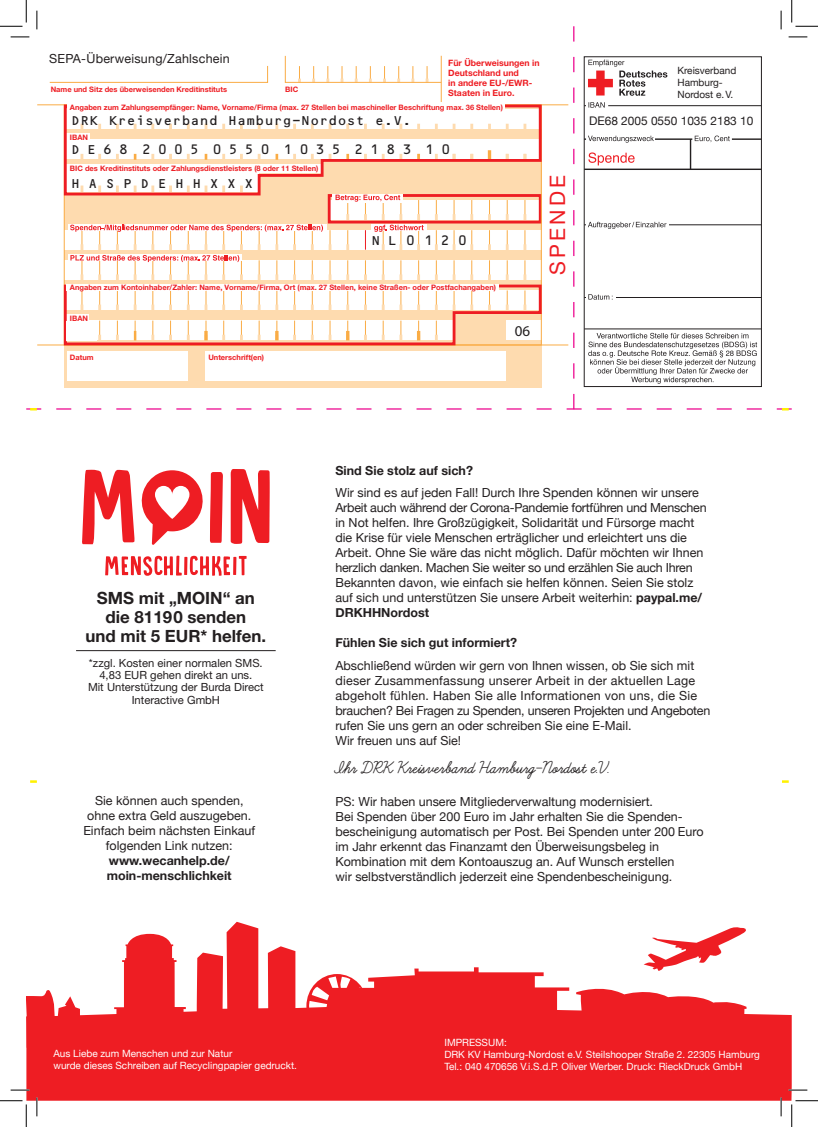
<style>
.page{position:relative;width:818px;height:1127px;background:#fff}
.page>*{position:absolute;margin:0;border:0;box-sizing:border-box;transform-origin:0 0}
.t1{font:21.25px "Helvetica Neue";letter-spacing:.15em;color:#ee1d23}
.t2{font:700 18.75px "Learning Curve";color:#231f20}
.t3{font:700 16.88px/18.8px "Helvetica Neue LT Std";color:#231f20;text-align:center}
.t4{font:15px "OCRB10 Pitch BT";color:#231f20}
.t5{font:13.12px "OCRB Std";letter-spacing:-.025em;color:#231f20}
.t6{font:13.12px "OCRB Std";letter-spacing:.5em;color:#231f20}
.t7{font:13.12px "OCRB Std";letter-spacing:.6em;color:#231f20}
.t8{font:12.5px/15px "Helvetica Neue";color:#231f20}
.t9{font:700 12.5px/15px "Helvetica Neue";color:#231f20}
.t10{font:12.5px "Helvetica Neue";letter-spacing:.02em;color:#231f20}
.t11{font:11.88px "Helvetica Neue";color:#231f20}
.t12{font:11.25px/12.1px "Helvetica Neue LT Std";color:#231f20;text-align:center}
.t13{font:10px/12px "Helvetica Neue";color:#fff}
.t14{font:10px/12px "Helvetica Neue";color:#231f20}
.t15{font:700 8.75px/10px "Helvetica Neue LT Pro";color:#ee1d23}
.t16{font:700 7.5px "Helvetica Neue LT Pro";color:#ee1d23}
.s1{font-weight:700}
</style>
<div class="page">
<div style="left:64px;top:105px;width:477px;height:282px;background:#fedbaf"></div>
<div style="left:206px;top:350px;width:300px;height:30px;background:#fff"></div>
<div style="left:68px;top:350px;width:120px;height:30px;background:#fff"></div>
<hr style="left:441px;top:56px;width:1px;height:49px;background:#faac45">
<hr style="left:37px;top:104px;width:531px;height:1px;background:#faac45">
<hr style="left:37px;top:344px;width:531px;height:1px;background:#faac45">
<svg style="left:49px;top:66px;width:219px;height:17px"></svg>
<svg style="left:285px;top:55px;width:157px;height:28px"></svg>
<svg style="left:62px;top:104px;width:481px;height:81px"></svg>
<div style="left:67px;top:102px;width:437px;height:9px;background:#fff"></div>
<svg style="left:62px;top:185px;width:481px;height:161px"></svg>
<div style="left:26px;top:1005px;width:766px;height:95px;background:#ee1d23"></div>
<svg style="left:197px;top:921px;width:98px;height:109px"></svg>
<svg style="left:112px;top:933px;width:76px;height:96px"></svg>
<svg style="left:644px;top:927px;width:102px;height:43px"></svg>
<svg style="left:576px;top:988px;width:170px;height:29px"></svg>
<svg style="left:306px;top:967px;width:263px;height:71px"></svg>
<svg style="left:26px;top:990px;width:62px;height:58px"></svg>
<div style="left:584px;top:56px;width:178px;height:331px;border:1px solid #231f20"></div>
<hr style="left:584px;top:105px;width:177px;height:1px;background:#231f20">
<hr style="left:586px;top:104px;width:22px;height:4px;background:#fff">
<svg style="left:588px;top:102px;width:17px;height:6px"></svg>
<hr style="left:584px;top:138px;width:177px;height:2px;background:#231f20">
<hr style="left:584px;top:168px;width:177px;height:2px;background:#231f20">
<svg style="left:588px;top:152px;width:46px;height:13px"></svg>
<hr style="left:690px;top:139px;width:1px;height:30px;background:#231f20">
<hr style="left:692px;top:138px;width:40px;height:3px;background:#fff">
<svg style="left:695px;top:135px;width:35px;height:7px"></svg>
<svg style="left:588px;top:60px;width:79px;height:36px"></svg>
<svg style="left:588px;top:333px;width:169px;height:51px"></svg>
<div style="left:586px;top:137px;width:69px;height:5px;background:#fff"></div>
<svg style="left:588px;top:136px;width:66px;height:7px"></svg>
<hr style="left:584px;top:328px;width:177px;height:1px;background:#231f20">
<hr style="left:584px;top:297px;width:177px;height:1px;background:#231f20">
<hr style="left:584px;top:224px;width:177px;height:1px;background:#231f20">
<div style="left:586px;top:293px;width:29px;height:15px;background:#fff"></div>
<svg style="left:588px;top:294px;width:24px;height:5px"></svg>
<div style="left:586px;top:220px;width:83px;height:10px;background:#fff"></div>
<svg style="left:588px;top:222px;width:78px;height:7px"></svg>
<hr style="left:76px;top:650px;width:200px;height:1px;background:#231f20">
<svg style="left:82px;top:469px;width:52px;height:75px"></svg>
<svg style="left:141px;top:470px;width:82px;height:74px"></svg>
<svg style="left:231px;top:469px;width:39px;height:75px"></svg>
<svg style="left:105px;top:555px;width:142px;height:20px"></svg>
<svg style="left:573px;top:26px;width:1px;height:382px"></svg>
<div style="left:67px;top:321px;width:30px;height:20px;background:#fff"></div>
<svg style="left:26px;top:408px;width:756px;height:2px"></svg>
<svg style="left:782px;top:408px;width:10px;height:2px"></svg>
<svg style="left:30px;top:780px;width:7px;height:2px"></svg>
<svg style="left:782px;top:780px;width:7px;height:2px"></svg>
<svg style="left:11px;top:36px;width:18px;height:2px"></svg>
<svg style="left:788px;top:36px;width:19px;height:2px"></svg>
<svg style="left:11px;top:1088px;width:18px;height:2px"></svg>
<svg style="left:788px;top:1088px;width:19px;height:2px"></svg>
<svg style="left:36px;top:11px;width:2px;height:18px"></svg>
<svg style="left:36px;top:1097px;width:2px;height:18px"></svg>
<svg style="left:780px;top:11px;width:2px;height:18px"></svg>
<svg style="left:780px;top:1097px;width:2px;height:18px"></svg>
<svg style="left:0;top:0;width:27px;height:27px"></svg>
<svg style="left:0;top:1100px;width:27px;height:26px"></svg>
<svg style="left:791px;top:0;width:27px;height:27px"></svg>
<svg style="left:791px;top:1100px;width:27px;height:26px"></svg>
<p class="t10" style="left:49px;top:50px;width:182px">SEPA-Überweisung/Zahlschein</p>
<p class="t16" style="left:51px;top:84px;width:178px">Name und Sitz des überweisenden Kreditinstituts</p>
<p class="t16" style="left:285px;top:84px;width:15px">BIC</p>
<p class="t15" style="left:448px;top:58px;width:93px">Für Überweisungen in<br>Deutschland und<br>in andere EU-/EWR-<br>Staaten in Euro.</p>
<p class="t16" style="left:70px;top:102px;width:434px">Angaben zum Zahlungsempfänger: Name, Vorname/Firma (max. 27 Stellen bei maschineller Beschriftung max. 36 Stellen)</p>
<p class="t5" style="left:71px;top:114px;width:342px">DRK Kreisverband Hamburg-Nordost e.V.</p>
<p class="t6" style="left:71px;top:143px;width:381px">DE68 2005 0550 1035 2183 10</p>
<p class="t7" style="left:71px;top:176px;width:184px">HASPDEHHXXX</p>
<p class="t16" style="left:70px;top:132px;width:20px">IBAN</p>
<p class="t16" style="left:70px;top:164px;width:250px">BIC des Kreditinstituts oder Zahlungsdienstleisters (8 oder 11 Stellen)</p>
<p class="t6" style="left:371px;top:234px;width:97px">NL0120</p>
<p class="t16" style="left:70px;top:283px;width:428px">Angaben zum Kontoinhaber/Zahler: Name, Vorname/Firma, Ort (max. 27 Stellen, keine Straßen- oder Postfachangaben)</p>
<p class="t16" style="left:70px;top:313px;width:20px">IBAN</p>
<p class="t16" style="left:70px;top:352px;width:25px">Datum</p>
<p class="t16" style="left:208px;top:352px;width:57px">Unterschrift(en)</p>
<p class="t4" style="left:515px;top:321px;width:17px">06</p>
<h1 class="t1" style="left:542px;top:275px;width:101px;rotate:-90deg">SPENDE</h1>
<p class="t14" style="left:677px;top:65px;width:60px">Kreisverband<br>Hamburg-<br>Nordost e.V.</p>
<p class="t11" style="left:589px;top:112px;width:166px">DE68 2005 0550 1035 2183 10</p>
<h3 class="t3" style="left:86px;top:588px;width:182px">SMS mit „MOIN“ an die 81190 senden<br>und mit 5 EUR* helfen.</h3>
<p class="t12" style="left:88px;top:656px;width:177px">*zzgl. Kosten einer normalen SMS.<br>4,83 EUR gehen direkt an uns.<br>Mit Unterstützung der Burda Direct<br>Interactive GmbH</p>
<p class="t8" style="left:83px;top:794px;width:173px;text-align:center">Sie können auch spenden, ohne extra Geld auszugeben.<br>Einfach beim nächsten Einkauf folgenden Link nutzen:</p>
<p class="t9" style="left:107px;top:853px;width:126px">www.wecanhelp.de/ moin-menschlichkeit</p>
<p class="t9" style="left:335px;top:463px;width:139px">Sind Sie stolz auf sich?</p>
<p class="t8" style="left:335px;top:486px;width:373px">Wir sind es auf jeden Fall! Durch Ihre Spenden können wir unsere Arbeit auch während der Corona-Pandemie fortführen und Menschen in Not helfen. Ihre Großzügigkeit, Solidarität und Fürsorge macht die Krise für viele Menschen erträglicher und erleichtert uns die Arbeit. Ohne Sie wäre das nicht möglich. Dafür möchten wir Ihnen herzlich danken. Machen Sie weiter so und erzählen Sie auch Ihren Bekannten davon, wie einfach sie helfen können. Seien Sie stolz auf sich und unterstützen Sie unsere Arbeit weiterhin: <span class="s1">paypal.me/ DRKHHNordost</span></p>
<p class="t9" style="left:335px;top:635px;width:183px">Fühlen Sie sich gut informiert?</p>
<p class="t8" style="left:335px;top:658px;width:376px">Abschließend würden wir gern von Ihnen wissen, ob Sie sich mit dieser Zusammenfassung unserer Arbeit in der aktuellen Lage abgeholt fühlen. Haben Sie alle Informationen von uns, die Sie brauchen? Bei Fragen zu Spenden, unseren Projekten und Angeboten rufen Sie uns gern an oder schreiben Sie eine E-Mail.<br>Wir freuen uns auf Sie!</p>
<h2 class="t2" style="left:335px;top:757px;width:277px">Ihr DRK Kreisverband Hamburg-Nordost e.V.</h2>
<p class="t8" style="left:335px;top:795px;width:370px">PS: Wir haben unsere Mitgliederverwaltung modernisiert.<br>Bei Spenden über 200 Euro im Jahr erhalten Sie die Spenden&shy;bescheinigung automatisch per Post. Bei Spenden unter 200 Euro im Jahr erkennt das Finanzamt den Überweisungsbeleg in Kombination mit dem Kontoauszug an. Auf Wunsch erstellen<br>wir selbstverständlich jederzeit eine Spendenbescheinigung.</p>
<p class="t13" style="left:53px;top:1047px;width:245px">Aus Liebe zum Menschen und zur Natur<br>wurde dieses Schreiben auf Recyclingpapier gedruckt.</p>
<p class="t13" style="left:444px;top:1036px;width:317px">IMPRESSUM:<br>DRK KV Hamburg-Nordost e.V. Steilshooper Straße 2. 22305 Hamburg<br>Tel.: 040 470656 V.i.S.d.P. Oliver Werber. Druck: RieckDruck GmbH</p>
</div>
